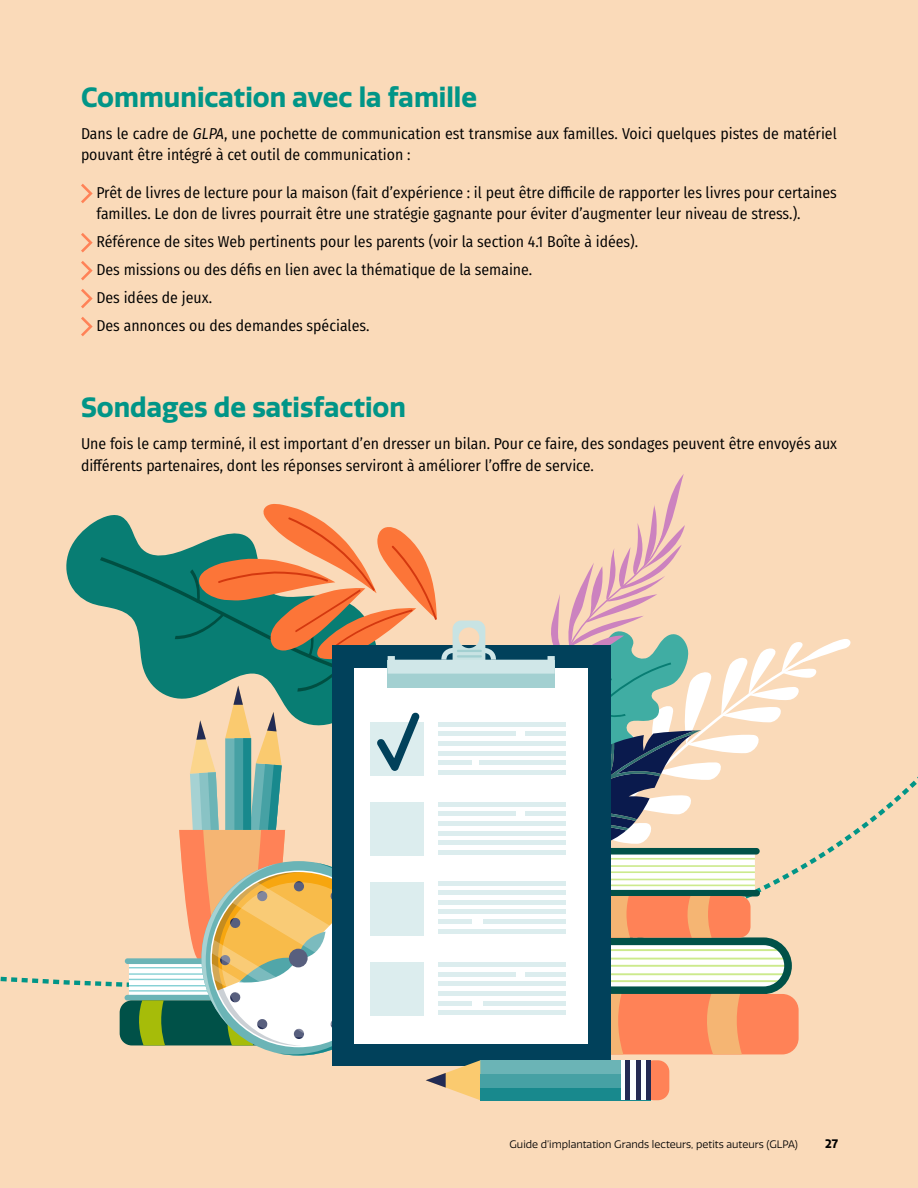
<style>
.page{position:relative;width:918px;height:1188px;background:#fadab9}
.page>*{position:absolute;margin:0;border:0;box-sizing:border-box;transform-origin:0 0}
.t1{font:700 27px "Quatro";color:#019587}
.t2{font:15.75px/21.1px "Fira Sans Condensed";color:#000}
.t3{font:700 12px "Quatro";color:#000}
.t4{font:10.5px "Quatro";color:#000}
.s1{font-style:italic}
</style>
<div class="page">
<svg style="left:81px;top:184px;width:12px;height:19px"></svg>
<svg style="left:81px;top:233px;width:12px;height:19px"></svg>
<svg style="left:81px;top:261px;width:12px;height:19px"></svg>
<svg style="left:81px;top:289px;width:12px;height:19px"></svg>
<svg style="left:81px;top:317px;width:12px;height:19px"></svg>
<svg style="left:66px;top:515px;width:59px;height:91px;fill:#087d73"></svg>
<svg style="left:100px;top:557px;width:25px;height:56px"></svg>
<div style="left:120px;top:1000px;width:176px;height:45px;background:#005148;border-radius:12px"></div>
<svg style="left:125px;top:474px;width:727px;height:626px"></svg>
<hr style="left:457px;top:650px;width:25px;height:2px;background:#a3d0d1">
<hr style="left:457px;top:655px;width:25px;height:3px;background:#a3d0d1">
<h3 class="t1" style="left:81px;top:82px;width:398px">Communication avec la famille</h3>
<p class="t2" style="left:81px;top:123px;width:757px">Dans le cadre de <span class="s1">GLPA</span>, une pochette de communication est transmise aux familles. Voici quelques pistes de matériel pouvant être intégré à cet outil de communication :</p>
<p class="t2" style="left:96px;top:182px;width:742px">Prêt de livres de lecture pour la maison (fait d’expérience : il peut être difficile de rapporter les livres pour certaines familles. Le don de livres pourrait être une stratégie gagnante pour éviter d’augmenter leur niveau de stress.).</p>
<p class="t2" style="left:96px;top:231px;width:543px">Référence de sites Web pertinents pour les parents (voir la section 4.1 Boîte à idées).</p>
<p class="t2" style="left:96px;top:259px;width:437px">Des missions ou des défis en lien avec la thématique de la semaine.</p>
<p class="t2" style="left:96px;top:287px;width:117px">Des idées de jeux.</p>
<p class="t2" style="left:96px;top:315px;width:275px">Des annonces ou des demandes spéciales.</p>
<h3 class="t1" style="left:81px;top:392px;width:326px">Sondages de satisfaction</h3>
<p class="t2" style="left:81px;top:433px;width:758px">Une fois le camp terminé, il est important d’en dresser un bilan. Pour ce faire, des sondages peuvent être envoyés aux différents partenaires, dont les réponses serviront à améliorer l’offre de service.</p>
<p class="t4" style="left:510px;top:1138px;width:290px">Guide d’implantation Grands lecteurs, petits auteurs (GLPA)</p>
<p class="t3" style="left:825px;top:1136px;width:14px">27</p>
</div>
